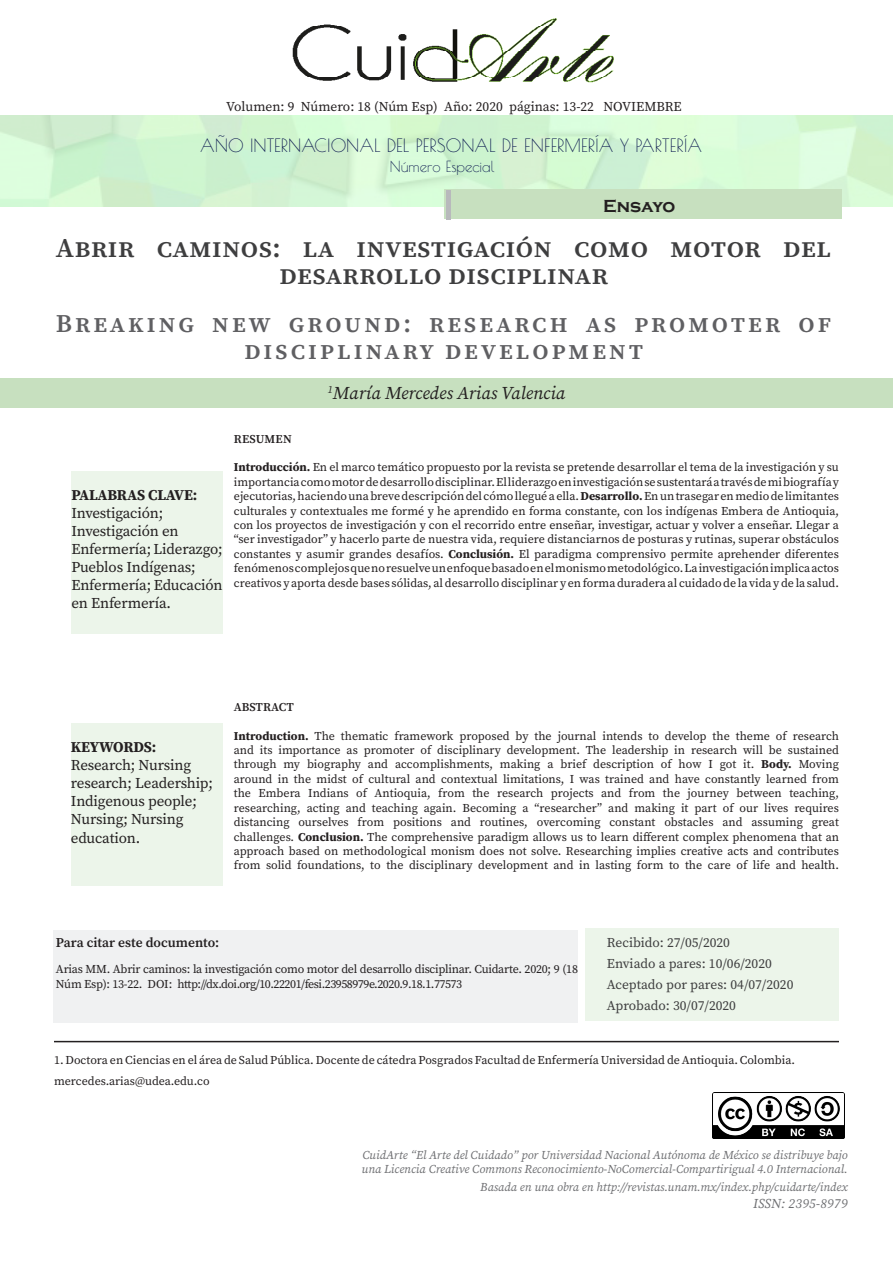
<style>
.page{position:relative;width:893px;height:1263px;background:#fff}
.page>*{position:absolute;margin:0;border:0;box-sizing:border-box;transform-origin:0 0}
.t1{font:600 27px/27px "Source Serif Pro";letter-spacing:.005em;color:#3e3e3f;text-align:center}
.t2{font:600 25.5px/27px "Source Serif Pro";letter-spacing:.1em;color:#5f5f62;text-align:center}
.t3{font:18px "Poiret One";color:#04114b}
.t4{font:italic 18px "Source Serif Pro";color:#231f20}
.t5{font:700 18px "Copperplate Gothic";color:#231f20}
.t6{font:15px/18px "Source Serif Pro";letter-spacing:-.01em;color:#231f20}
.t7{font:700 15px "Source Serif Pro";letter-spacing:-.01em;color:#231f20}
.t8{font:15px "Poiret One";color:#04114b}
.t9{font:13.5px/21px "Source Serif Pro";color:#3e3e3f}
.t10{font:13.5px "Source Serif Pro";color:#231f20}
.palabras_clave{font:600 13.5px "Source Serif Pro";color:#231f20}
.t11{font:italic 13.5px "Source Serif Pro";color:#6c6d70}
.texto_citar{font:12px/14.4px "Source Serif Pro";letter-spacing:-.005em;color:#231f20}
.t12{font:italic 12px/13.5px "Source Serif Pro";color:#6c6d70}
.t13{font:600 12px "Source Serif Pro";color:#231f20}
.t14{font:600 12px "Source Serif Pro";letter-spacing:.02em;color:#231f20}
.s1{font-weight:700}
</style>
<div class="page">
<div style="left:0;top:379px;width:893px;height:29px;background:#c7e0bf"></div>
<div style="left:54px;top:930px;width:524px;height:93px;background:#f0f1f2"></div>
<div style="left:71px;top:723px;width:151px;height:162px;background:#ecf5ea"></div>
<div style="left:71px;top:471px;width:151px;height:162px;background:#ecf5ea"></div>
<div style="left:586px;top:928px;width:253px;height:93px;background:#ecf5ea"></div>
<hr style="left:54px;top:1041px;width:785px;height:1px;background:#231f20">
<img style="left:712px;top:1092px;width:132px;height:46px">
<div style="left:445px;top:189px;width:397px;height:30px;background:#c7e0bf"></div>
<img style="left:292px;top:18px;width:322px;height:65px">
<div style="left:446px;top:191px;width:5px;height:29px;background:#b8b9bc"></div>
<p class="t10" style="left:226px;top:97px;width:457px">Volumen: 9 Número: 18 (Núm Esp) Año: 2020 páginas: 13-22 NOVIEMBRE</p>
<h3 class="t3" style="left:200px;top:135px;width:503px">AÑO INTERNACIONAL DEL PERSONAL DE ENFERMERÍA Y PARTERÍA</h3>
<p class="t8" style="left:390px;top:158px;width:106px">Número Especial</p>
<h3 class="t5" style="left:603px;top:196px;width:74px">Ensayo</h3>
<h1 class="t1" style="left:56px;top:234px;width:777px">Abrir caminos: la investigación como motor del desarrollo disciplinar</h1>
<h2 class="t2" style="left:56px;top:310px;width:777px">Breaking new ground: research as promoter of disciplinary development</h2>
<h3 class="t4" style="left:328px;top:382px;width:239px"><sup>1</sup>María Mercedes Arias Valencia</h3>
<p class="t7" style="left:71px;top:485px;width:127px">PALABRAS CLAVE:</p>
<p class="t6" style="left:71px;top:504px;width:153px">Investigación;<br>Investigación en<br>Enfermería; Liderazgo;<br>Pueblos Indígenas;<br>Enfermería; Educación en Enfermería.</p>
<p class="t14" style="left:234px;top:430px;width:59px">RESUMEN</p>
<p class="texto_citar" style="left:234px;top:460px;width:607px;text-align:justify"><span class="s1">Introducción.</span> En el marco temático propuesto por la revista se pretende desarrollar el tema de la investigación y su importancia como motor de desarrollo disciplinar. El liderazgo en investigación se sustentará a través de mi biografía y ejecutorias, haciendo una breve descripción del cómo llegué a ella. <span class="s1">Desarrollo.</span> En un trasegar en medio de limitantes culturales y contextuales me formé y he aprendido en forma constante, con los indígenas Embera de Antioquia, con los proyectos de investigación y con el recorrido entre enseñar, investigar, actuar y volver a enseñar. Llegar a “ser investigador” y hacerlo parte de nuestra vida, requiere distanciarnos de posturas y rutinas, superar obstáculos constantes y asumir grandes desafíos. <span class="s1">Conclusión.</span> El paradigma comprensivo permite aprehender diferentes fenómenos complejos que no resuelve un enfoque basado en el monismo metodológico. La investigación implica actos creativos y aporta desde bases sólidas, al desarrollo disciplinar y en forma duradera al cuidado de la vida y de la salud.</p>
<p class="t7" style="left:71px;top:737px;width:87px">KEYWORDS:</p>
<p class="t6" style="left:71px;top:756px;width:144px">Research; Nursing research; Leadership;<br>Indigenous people;<br>Nursing; Nursing education.</p>
<p class="t13" style="left:234px;top:699px;width:61px">ABSTRACT</p>
<p class="texto_citar" style="left:234px;top:728px;width:607px;text-align:justify"><span class="s1">Introduction.</span> The thematic framework proposed by the journal intends to develop the theme of research and its importance as promoter of disciplinary development. The leadership in research will be sustained through my biography and accomplishments, making a brief description of how I got it. <span class="s1">Body.</span> Moving around in the midst of cultural and contextual limitations, I was trained and have constantly learned from the Embera Indians of Antioquia, from the research projects and from the journey between teaching, researching, acting and teaching again. Becoming a “researcher” and making it part of our lives requires distancing ourselves from positions and routines, overcoming constant obstacles and assuming great challenges. <span class="s1">Conclusion.</span> The comprehensive paradigm allows us to learn different complex phenomena that an approach based on methodological monism does not solve. Researching implies creative acts and contributes from solid foundations, to the disciplinary development and in lasting form to the care of life and health.</p>
<p class="palabras_clave" style="left:56px;top:933px;width:165px">Para citar este documento:</p>
<p class="texto_citar" style="left:56px;top:961px;width:523px;line-height:15px">Arias MM. Abrir caminos: la investigación como motor del desarrollo disciplinar. Cuidarte. 2020; 9 (18<br>Núm Esp): 13-22. DOI: http://dx.doi.org/10.22201/fesi.23958979e.2020.9.18.1.77573</p>
<p class="t9" style="left:607px;top:932px;width:188px">Recibido: 27/05/2020<br>Enviado a pares: 10/06/2020<br>Aceptado por pares: 04/07/2020<br>Aprobado: 30/07/2020</p>
<p class="texto_citar" style="left:54px;top:1050px;width:743px;line-height:20.7px">1. Doctora en Ciencias en el área de Salud Pública. Docente de cátedra Posgrados Facultad de Enfermería Universidad de Antioquia. Colombia. mercedes.arias@udea.edu.co</p>
<p class="t12" style="left:361px;top:1149px;width:488px">CuidArte “El Arte del Cuidado” por Universidad Nacional Autónoma de México se distribuye bajo una Licencia Creative Commons Reconocimiento-NoComercial-Compartirigual 4.0 Internacional.</p>
<p class="t12" style="left:480px;top:1180px;width:369px">Basada en una obra en http://revistas.unam.mx/index.php/cuidarte/index</p>
<p class="t11" style="left:753px;top:1196px;width:96px">ISSN: 2395-8979</p>
</div>
